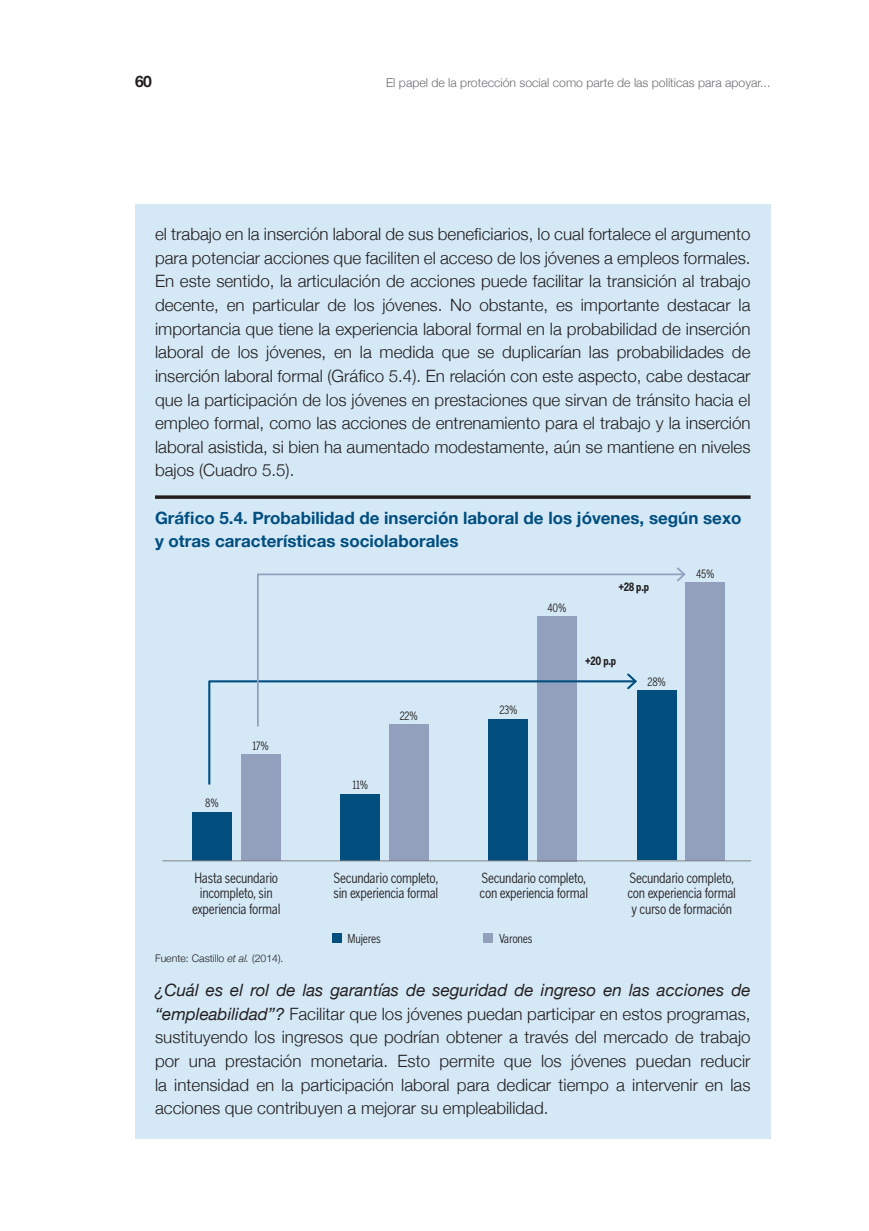
<style>
.page{position:relative;width:869px;height:1231px;background:#fff}
.page>*{position:absolute;margin:0;border:0;box-sizing:border-box;transform-origin:0 0}
.t1{font:300 16.97px/23.6px "Helvetica Neue";color:#231f20;text-align:justify}
.t2{font:700 16.97px/23.6px "Helvetica Neue";color:#014e7f}
.t3{font:700 15.75px "Helvetica Neue";color:#231f20}
.t4{font:condensed 14px/15.8px "Benton Gothic";letter-spacing:-.02em;color:#231f20;scale:.95 1}
.t5{font:300 12.25px "Helvetica Neue";color:#6c6d70}
.t6{font:condensed 12.25px "Benton Gothic";letter-spacing:-.02em;color:#231f20;scale:.95 1}
.t7{font:condensed 11.38px "Benton Gothic";letter-spacing:-.03em;color:#231f20;scale:.95 1}
.t8{font:700 condensed 11.38px "Benton Gothic";color:#231f20;scale:.95 1}
.t9{font:300 10.5px "Helvetica Neue";color:#231f20}
.s1{font-style:italic}
.s2{font-weight:400;font-style:italic}
</style>
<div class="page">
<div style="left:135px;top:205px;width:635px;height:934px;background:#d4e8f6"></div>
<svg style="left:155px;top:495px;width:595px;height:4px;background:#38373a"></svg>
<div style="left:192px;top:812px;width:40px;height:49px;background:#014e7f"></div>
<div style="left:241px;top:754px;width:39px;height:107px;background:#92a0be"></div>
<div style="left:340px;top:794px;width:40px;height:67px;background:#014e7f"></div>
<div style="left:389px;top:724px;width:39px;height:136px;background:#92a0be"></div>
<div style="left:489px;top:719px;width:39px;height:142px;background:#014e7f"></div>
<div style="left:537px;top:616px;width:39px;height:245px;background:#92a0be"></div>
<div style="left:637px;top:690px;width:39px;height:170px;background:#014e7f"></div>
<div style="left:685px;top:582px;width:40px;height:278px;background:#92a0be"></div>
<hr style="left:162px;top:860px;width:589px;height:1px;background:#808285">
<svg style="left:208px;top:680px;width:369px;height:106px"></svg>
<svg style="left:256px;top:573px;width:421px;height:155px"></svg>
<svg style="left:675px;top:567px;width:11px;height:16px"></svg>
<div style="left:332px;top:933px;width:10px;height:9px;background:#014e7f"></div>
<div style="left:483px;top:933px;width:10px;height:9px;background:#92a0be"></div>
<p class="t3" style="left:135px;top:72px;width:18px">60</p>
<p class="t5" style="left:386px;top:76px;width:386px">El papel de la protección social como parte de las políticas para apoyar...</p>
<p class="t1" style="left:155px;top:222px;width:597px">el trabajo en la inserción laboral de sus beneficiarios, lo cual fortalece el argumento para potenciar acciones que faciliten el acceso de los jóvenes a empleos formales.<br>En este sentido, la articulación de acciones puede facilitar la transición al trabajo decente, en particular de los jóvenes. No obstante, es importante destacar la importancia que tiene la experiencia laboral formal en la probabilidad de inserción laboral de los jóvenes, en la medida que se duplicarían las probabilidades de inserción laboral formal (Gráfico 5.4). En relación con este aspecto, cabe destacar que la participación de los jóvenes en prestaciones que sirvan de tránsito hacia el empleo formal, como las acciones de entrenamiento para el trabajo y la inserción laboral asistida, si bien ha aumentado modestamente, aún se mantiene en niveles bajos (Cuadro 5.5).</p>
<p class="t2" style="left:155px;top:505px;width:588px">Gráfico 5.4. Probabilidad de inserción laboral de los jóvenes, según sexo y otras características sociolaborales</p>
<p class="t7" style="left:205px;top:797px;width:16px">8%</p>
<p class="t7" style="left:252px;top:739px;width:19px">17%</p>
<p class="t7" style="left:352px;top:778px;width:18px">11%</p>
<p class="t7" style="left:400px;top:709px;width:21px">22%</p>
<p class="t7" style="left:499px;top:703px;width:21px">23%</p>
<p class="t7" style="left:547px;top:601px;width:21px">40%</p>
<p class="t8" style="left:618px;top:580px;width:33px">+28 p.p</p>
<p class="t8" style="left:585px;top:654px;width:34px">+20 p.p</p>
<p class="t7" style="left:647px;top:675px;width:21px">28%</p>
<p class="t7" style="left:696px;top:567px;width:21px">45%</p>
<p class="t4" style="left:192px;top:869px;width:95px;text-align:center">Hasta secundario incompleto, sin experiencia formal</p>
<p class="t4" style="left:333px;top:869px;width:112px">Secundario completo, sin experiencia formal</p>
<p class="t4" style="left:479px;top:869px;width:116px">Secundario completo, con experiencia formal</p>
<p class="t4" style="left:627px;top:869px;width:116px">Secundario completo, con experiencia formal y curso de formación</p>
<p class="t6" style="left:347px;top:931px;width:36px">Mujeres</p>
<p class="t6" style="left:499px;top:931px;width:37px">Varones</p>
<p class="t9" style="left:155px;top:952px;width:130px">Fuente: Castillo <span class="s1">et al.</span> (2014).</p>
<p class="t1" style="left:155px;top:978px;width:597px"><span class="s2">¿Cuál es el rol de las garantías de seguridad de ingreso en las acciones de “empleabilidad”?</span> Facilitar que los jóvenes puedan participar en estos programas, sustituyendo los ingresos que podrían obtener a través del mercado de trabajo por una prestación monetaria. Esto permite que los jóvenes puedan reducir la intensidad en la participación laboral para dedicar tiempo a intervenir en las acciones que contribuyen a mejorar su empleabilidad.</p>
</div>
